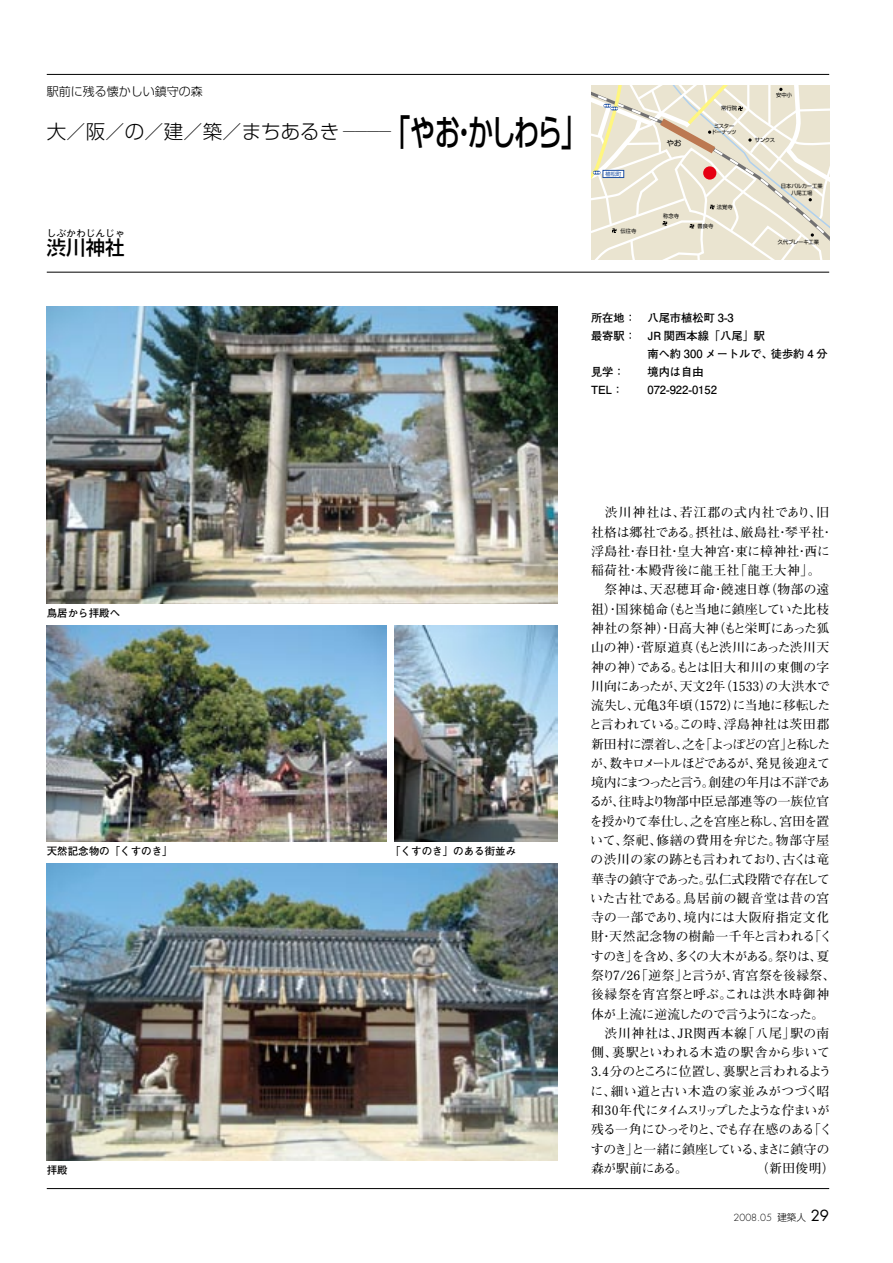
<style>
.page{position:relative;width:893px;height:1263px;background:#fff}
.page>*{position:absolute;margin:0;border:0;box-sizing:border-box;transform-origin:0 0}
.t1{font:500 36px "Shin Go Pro";letter-spacing:-.08em;color:#000;scale:.7 1}
.t2{font:300 19.5px "Shin Go Pro";color:#000}
.t3{font:500 19.5px "Shin Go Pro";color:#000}
.t4{font:700 12.75px/19.4px "Futo Min A101 Pro";letter-spacing:-.005em;color:#000}
.t5{font:300 12px "Shin Go Pro";color:#000}
.t6{font:700 11.25px "Futo Go B101 Pro";color:#000}
.t7{font:700 10.5px "Futo Go B101 Pro";color:#000}
.t8{font:500 9.75px "Shin Go Pro";color:#000}
.t9{font:300 9.6px "Futura Std";color:#000}
.t10{font:7.65px "Shin Go Pro";color:#000}
.t11{font:5.25px/6.4px "Shin Go Pro";letter-spacing:-.01em;color:#000;text-align:center}
.t12{font:5.25px/6.4px "Shin Go Pro";letter-spacing:-.055em;color:#000;text-align:center}
.t13{font:5.25px "Shin Go Pro";color:#1e50a2}
.s1{font-size:12px}
.s2{font-family:"Shin Go Pro"}
.s3{font-weight:400;font-size:15px}
</style>
<div class="page">
<hr style="left:47px;top:74px;width:782px;height:1px;background:#000">
<hr style="left:47px;top:1188px;width:782px;height:1px;background:#000">
<hr style="left:47px;top:272px;width:782px;height:1px;background:#000">
<img style="left:47px;top:306px;width:510px;height:298px">
<img style="left:395px;top:625px;width:163px;height:217px">
<img style="left:47px;top:625px;width:340px;height:217px">
<img style="left:47px;top:863px;width:510px;height:298px">
<svg style="left:591px;top:85px;width:238px;height:174px;background:#eae3d2"></svg>
<p class="t5" style="left:47px;top:81px;width:158px">駅前に残る懐かしい鎮守の森</p>
<p class="t11" style="left:776px;top:91px;width:17px">安中小</p>
<p class="t11" style="left:721px;top:104px;width:17px">常行院</p>
<h2 class="t2" style="left:47px;top:116px;width:346px">大／阪／の／建／築／まちあるき <span class="s1">――――</span></h2>
<h1 class="t1" style="left:385px;top:102px;width:289px">「やお・かしわら」</h1>
<p class="t10" style="left:666px;top:137px;width:17px">やお</p>
<p class="t12" style="left:711px;top:122px;width:26px">ミスタードーナッツ</p>
<p class="t11" style="left:755px;top:137px;width:22px">サンクス</p>
<p class="t13" style="left:605px;top:170px;width:17px">植松町</p>
<p class="t11" style="left:781px;top:182px;width:43px">日本バルカー工業八尾工場</p>
<p class="t11" style="left:717px;top:203px;width:17px">法覚寺</p>
<p class="t11" style="left:663px;top:212px;width:17px">称念寺</p>
<p class="t8" style="left:47px;top:225px;width:79px">しぶかわじんじゃ</p>
<h2 class="t3" style="left:47px;top:232px;width:79px">渋川神社</h2>
<p class="t11" style="left:620px;top:227px;width:17px">伝往寺</p>
<p class="t11" style="left:698px;top:222px;width:17px">善良寺</p>
<p class="t11" style="left:778px;top:238px;width:43px">久代ブレーキ工業</p>
<p class="t6" style="left:591px;top:309px;width:144px">所在地： 八尾市植松町 3-3</p>
<p class="t6" style="left:591px;top:327px;width:176px">最寄駅： JR 関西本線「八尾」駅</p>
<p class="t6" style="left:647px;top:345px;width:182px">南へ約 300 メートルで、徒歩約 4 分</p>
<p class="t6" style="left:591px;top:363px;width:35px">見学：</p>
<p class="t6" style="left:647px;top:363px;width:58px">境内は自由</p>
<p class="t6" style="left:591px;top:381px;width:34px">TEL：</p>
<p class="t6" style="left:647px;top:381px;width:71px">072-922-0152</p>
<p class="t7" style="left:47px;top:605px;width:75px">鳥居から拝殿へ</p>
<p class="t7" style="left:47px;top:843px;width:127px">天然記念物の「くすのき」</p>
<p class="t7" style="left:390px;top:843px;width:127px">「くすのき」のある街並み</p>
<p class="t7" style="left:47px;top:1162px;width:22px">拝殿</p>
<p class="t4" style="left:589px;top:501px;width:248px">　渋川神社は、若江郡の式内社であり、旧社格は郷社である。摂社は、厳島社・琴平社・浮島社・春日社・皇大神宮・東に樟神社・西に稲荷社・本殿背後に龍王社「龍王大神」。<br>　祭神は、天忍穂耳命・饒速日尊（物部の遠祖）・国猟槌命（もと当地に鎮座していた比枝神社の祭神）・日高大神（もと栄町にあった狐山の神）・菅原道真（もと渋川にあった渋川天神の神）である。もとは旧大和川の東側の字川向にあったが、天文2年（1533）の大洪水で流失し、元亀3年頃（1572）に当地に移転したと言われている。この時、浮島神社は茨田郡新田村に漂着し、之を「よっぽどの宮」と称したが、数キロメートルほどであるが、発見後迎えて境内にまつったと言う。創建の年月は不詳であるが、往時より物部中臣忌部連等の一族位官を授かりて奉仕し、之を宮座と称し、宮田を置いて、祭祀、修繕の費用を弁じた。物部守屋の渋川の家の跡とも言われており、古くは竜華寺の鎮守であった。弘仁式段階で存在していた古社である。鳥居前の観音堂は昔の宮寺の一部であり、境内には大阪府指定文化財・天然記念物の樹齢一千年と言われる「くすのき」を含め、多くの大木がある。祭りは、夏祭り7/26「逆祭」と言うが、宵宮祭を後縁祭、後縁祭を宵宮祭と呼ぶ。これは洪水時御神体が上流に逆流したので言うようになった。　渋川神社は、JR関西本線「八尾」駅の南側、裏駅といわれる木造の駅舎から歩いて<br>3.4分のところに位置し、裏駅と言われるように、細い道と古い木造の家並みがつづく昭和30年代にタイムスリップしたような佇まいが残る一角にひっそりと、でも存在感のある「くすのき」と一緒に鎮座している、まさに鎮守の森が駅前にある。　　　　　　（新田俊明）</p>
<p class="t9" style="left:733px;top:1212px;width:97px">2008.05 <span class="s2">建築人</span> <span class="s3">29</span></p>
</div>
